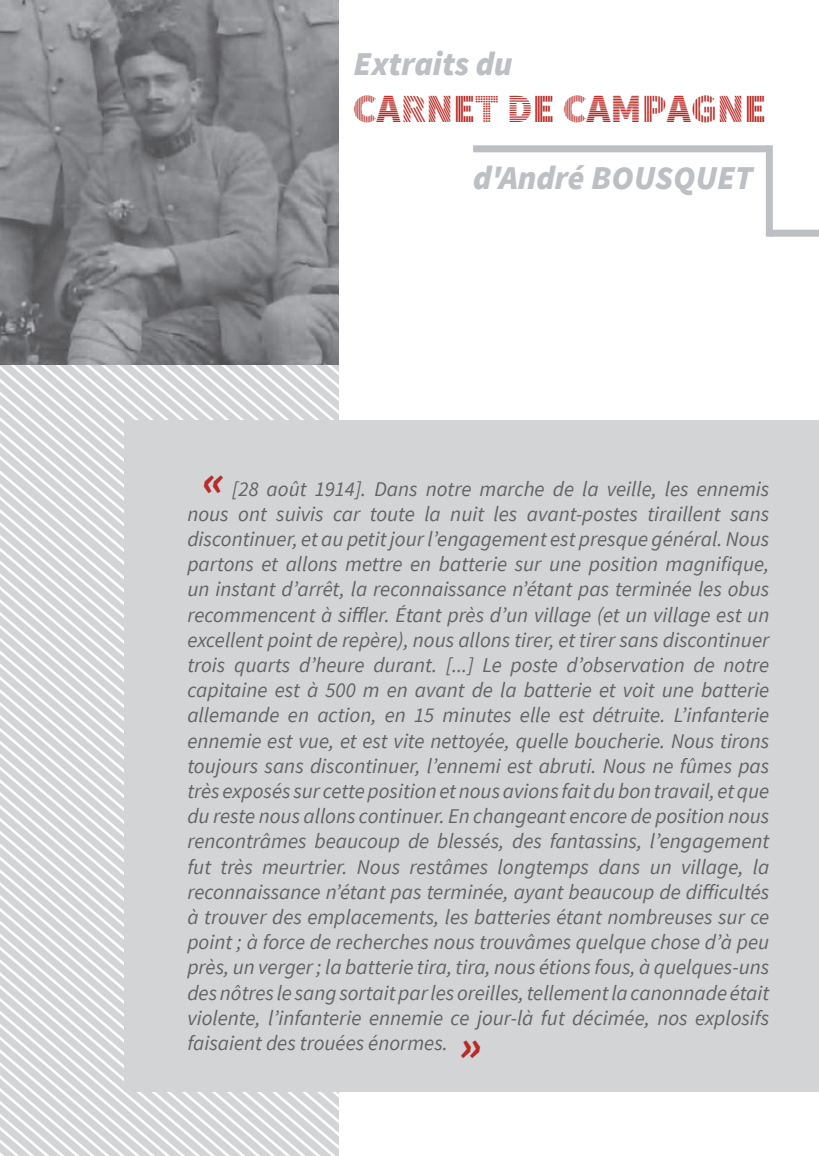
<style>
.page{position:relative;width:819px;height:1156px;background:#fff}
.page>*{position:absolute;margin:0;border:0;box-sizing:border-box;transform-origin:0 0}
.t1{font:40.25px "Source Sans Pro DISPLAY";color:#b82b26}
.t2{font:italic 900 33.25px "Source Sans Pro";color:#bcbfc3}
.t3{font:italic 21px/25.2px "Source Sans Pro";color:#636366;text-align:justify}
.s1{font-weight:900;font-size:45.5px;color:#b82b26}
</style>
<div class="page">
<svg style="left:0;top:365px;width:339px;height:791px"></svg>
<div style="left:124px;top:420px;width:695px;height:671px;background:#d2d4d6"></div>
<img style="left:0;top:0;width:339px;height:365px">
<div style="left:769px;top:230px;width:50px;height:7px;background:#bcbfc3"></div>
<div style="left:473px;top:145px;width:296px;height:7px;background:#bcbfc3"></div>
<div style="left:765px;top:145px;width:7px;height:92px;background:#bcbfc3"></div>
<h2 class="t2" style="left:353px;top:42px;width:160px">Extraits du</h2>
<h1 class="t1" style="left:353px;top:88px;width:414px">CARNET DE CAMPAGNE</h1>
<h2 class="t2" style="left:473px;top:156px;width:281px">d'André BOUSQUET</h2>
<p class="t3" style="left:187px;top:476px;width:583px;text-indent:15px"><span class="s1">«</span> [28 août 1914]. Dans notre marche de la veille, les ennemis nous ont suivis car toute la nuit les avant-postes tiraillent sans discontinuer, et au petit jour l’engagement est presque général. Nous partons et allons mettre en batterie sur une position magnifique, un instant d’arrêt, la reconnaissance n’étant pas terminée les obus recommencent à siffler. Étant près d’un village (et un village est un excellent point de repère), nous allons tirer, et tirer sans discontinuer trois quarts d’heure durant. [...] Le poste d’observation de notre capitaine est à 500 m en avant de la batterie et voit une batterie allemande en action, en 15 minutes elle est détruite. L’infanterie ennemie est vue, et est vite nettoyée, quelle boucherie. Nous tirons toujours sans discontinuer, l’ennemi est abruti. Nous ne fûmes pas très exposés sur cette position et nous avions fait du bon travail, et que du reste nous allons continuer. En changeant encore de position nous rencontrâmes beaucoup de blessés, des fantassins, l’engagement fut très meurtrier. Nous restâmes longtemps dans un village, la reconnaissance n’étant pas terminée, ayant beaucoup de difficultés à trouver des emplacements, les batteries étant nombreuses sur ce point ; à force de recherches nous trouvâmes quelque chose d’à peu près, un verger ; la batterie tira, tira, nous étions fous, à quelques-uns des nôtres le sang sortait par les oreilles, tellement la canonnade était violente, l’infanterie ennemie ce jour-là fut décimée, nos explosifs faisaient des trouées énormes. <span class="s1">»</span></p>
</div>
